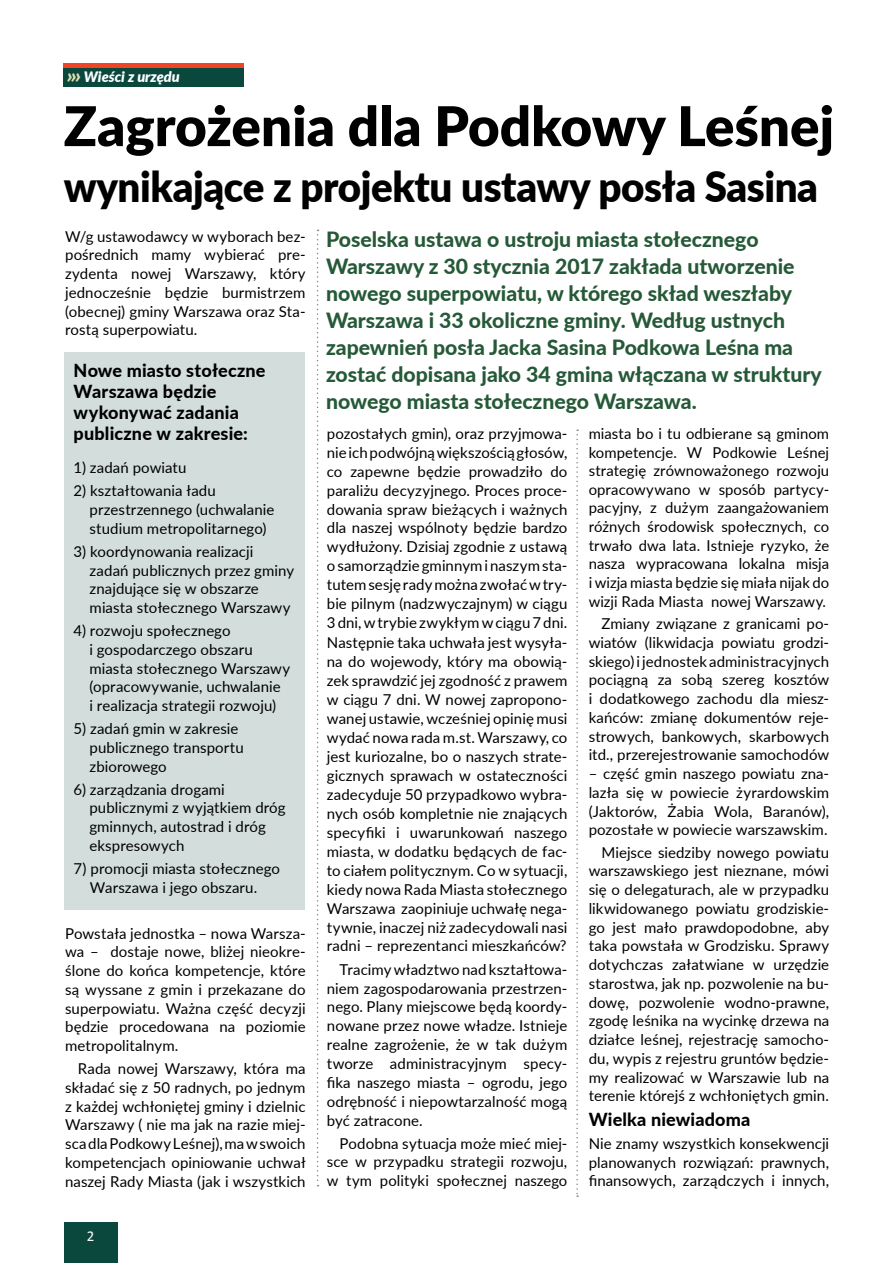
<style>
.page{position:relative;width:893px;height:1263px;background:#fff}
.page>*{position:absolute;margin:0;border:0;box-sizing:border-box;transform-origin:0 0}
.t1{font:900 54.75px "Lato";color:#000}
.t2{font:900 42px "Lato";letter-spacing:-.01em;color:#000;scale:.96 1}
.t3{font:800 21px/27px "Lato";color:#255937}
.t4{font:800 18px/21px "Lato";letter-spacing:.01em;color:#000}
.t5{font:15px/18.8px "Lato";letter-spacing:.005em;color:#000;text-align:justify}
.t6{font:15px "Calibri";color:#fff}
.t7{font:italic 900 14.4px "Lato";color:#fff}
.s1{font-size:20.4px;color:#e2deaf}
</style>
<div class="page">
<div style="left:64px;top:1222px;width:54px;height:41px;background:#0a483e"></div>
<div style="left:64px;top:353px;width:241px;height:557px;background:#d3dedc"></div>
<div style="left:64px;top:68px;width:180px;height:18px;background:#0a483e"></div>
<hr style="left:64px;top:64px;width:180px;height:4px;background:#ef4425">
<svg style="left:576px;top:429px;width:2px;height:768px"></svg>
<svg style="left:317px;top:230px;width:2px;height:956px"></svg>
<p class="t7" style="left:67px;top:66px;width:114px"><span class="s1">›››</span> Wieści z urzędu</p>
<h1 class="t1" style="left:64px;top:85px;width:772px">Zagrożenia dla Podkowy Leśnej</h1>
<h2 class="t2" style="left:64px;top:155px;width:787px">wynikające z projektu ustawy posła Sasina</h2>
<p class="t5" style="left:65px;top:226px;width:242px">W/g ustawodawcy w wyborach bez&shy;pośrednich mamy wybierać pre&shy;zydenta nowej Warszawy, który jednocześnie będzie burmistrzem (obecnej) gminy Warszawa oraz Sta&shy;rostą superpowiatu.</p>
<p class="t4" style="left:74px;top:359px;width:193px">Nowe miasto stołeczne<br>Warszawa będzie wykonywać zadania publiczne w zakresie:</p>
<p class="t5" style="left:74px;top:458px;width:114px">1) zadań powiatu</p>
<p class="t5" style="left:90px;top:481px;width:186px;text-align:left;text-indent:-16px">2) kształtowania ładu przestrzennego (uchwalanie studium metropolitarnego)</p>
<p class="t5" style="left:90px;top:541px;width:206px;text-align:left;text-indent:-16px">3) koordynowania realizacji zadań publicznych przez gminy znajdujące się w obszarze miasta stołecznego Warszawy</p>
<p class="t5" style="left:90px;top:620px;width:202px;text-align:left;text-indent:-16px">4) rozwoju społecznego<br>i gospodarczego obszaru miasta stołecznego Warszawy (opracowywanie, uchwalanie<br>i realizacja strategii rozwoju)</p>
<p class="t5" style="left:90px;top:718px;width:156px;text-align:left;text-indent:-16px">5) zadań gmin w zakresie publicznego transportu zbiorowego</p>
<p class="t5" style="left:89px;top:779px;width:198px;text-align:left;text-indent:-16px">6) zarządzania drogami publicznymi z wyjątkiem dróg gminnych, autostrad i dróg ekspresowych</p>
<p class="t5" style="left:74px;top:858px;width:208px;text-align:center">7) promocji miasta stołecznego<br>Warszawa i jego obszaru.</p>
<p class="t5" style="left:65px;top:923px;width:242px">Powstała jednostka – nowa Warsza&shy;wa – dostaje nowe, bliżej nieokre&shy;ślone do końca kompetencje, które są wyssane z gmin i przekazane do superpowiatu. Ważna część decyzji będzie procedowana na poziomie metropolitalnym.</p>
<p class="t5" style="left:65px;top:1058px;width:242px;text-indent:13px">Rada nowej Warszawy, która ma składać się z 50 radnych, po jednym z każdej wchłoniętej gminy i dzielnic Warszawy ( nie ma jak na razie miej&shy;sca dla Podkowy Leśnej), ma w swoich kompetencjach opiniowanie uchwał naszej Rady Miasta (jak i wszystkich</p>
<p class="t6" style="left:87px;top:1227px;width:9px">2</p>
<p class="t3" style="left:326px;top:224px;width:497px">Poselska ustawa o ustroju miasta stołecznego Warszawy z 30 stycznia 2017 zakłada utworzenie nowego superpowiatu, w którego skład weszłaby Warszawa i 33 okoliczne gminy. Według ustnych zapewnień posła Jacka Sasina Podkowa Leśna ma zostać dopisana jako 34 gmina włączana w struktury nowego miasta stołecznego Warszawa.</p>
<p class="t5" style="left:327px;top:423px;width:242px">pozostałych gmin), oraz przyjmowa&shy;nie ich podwójną większością głosów, co zapewne będzie prowadziło do paraliżu decyzyjnego. Proces proce&shy;dowania spraw bieżących i ważnych dla naszej wspólnoty będzie bardzo wydłużony. Dzisiaj zgodnie z ustawą osamorządzie gminnym i naszym sta&shy;tutem sesję rady można zwołać w try&shy;bie pilnym (nadzwyczajnym) w ciągu 3 dni, wtrybie zwykłym w ciągu 7 dni.<br>Następnie taka uchwała jest wysyła&shy;na do wojewody, który ma obowią&shy;zek sprawdzić jej zgodność z prawem w ciągu 7 dni. W nowej zapropono&shy;wanej ustawie, wcześniej opinię musi wydać nowa rada m.st. Warszawy, co jest kuriozalne, bo o naszych strate&shy;gicznych sprawach w ostateczności zadecyduje 50 przypadkowo wybra&shy;nych osób kompletnie nie znających specyfiki i uwarunkowań naszego miasta, w dodatku będących de fac&shy;to ciałem politycznym. Co w sytuacji, kiedy nowa Rada Miasta stołecznego Warszawa zaopiniuje uchwałę nega&shy;tywnie, inaczej niż zadecydowali nasi radni – reprezentanci mieszkańców?</p>
<p class="t5" style="left:327px;top:959px;width:242px;text-indent:13px">Tracimy władztwo nad kształtowa&shy;niem zagospodarowania przestrzen&shy;nego. Plany miejscowe będą koordy&shy;nowane przez nowe władze. Istnieje realne zagrożenie, że w tak dużym tworze administracyjnym specy&shy;fika naszego miasta – ogrodu, jego odrębność i niepowtarzalność mogą być zatracone.</p>
<p class="t5" style="left:327px;top:1133px;width:242px;text-indent:13px">Podobna sytuacja może mieć miej&shy;sce w przypadku strategii rozwoju, w tym polityki społecznej naszego</p>
<p class="t5" style="left:589px;top:424px;width:242px">miasta bo i tu odbierane są gminom kompetencje. W Podkowie Leśnej strategię zrównoważonego rozwoju opracowywano w sposób partycy&shy;pacyjny, z dużym zaangażowaniem różnych środowisk społecznych, co trwało dwa lata. Istnieje ryzyko, że nasza wypracowana lokalna misja i wizja miasta będzie się miała nijak do wizji Rada Miasta nowej Warszawy.</p>
<p class="t5" style="left:589px;top:614px;width:242px;text-indent:13px">Zmiany związane z granicami po&shy;wiatów (likwidacja powiatu grodzi&shy;skiego) i jednostek administracyjnych pociągną za sobą szereg kosztów i dodatkowego zachodu dla miesz&shy;kańców: zmianę dokumentów reje&shy;strowych, bankowych, skarbowych itd., przerejestrowanie samochodów</p>
<p class="t5" style="left:589px;top:764px;width:242px">– część gmin naszego powiatu zna&shy;lazła się w powiecie żyrardowskim (Jaktorów, Żabia Wola, Baranów), pozostałe w powiecie warszawskim.</p>
<p class="t5" style="left:589px;top:842px;width:242px;text-indent:13px">Miejsce siedziby nowego powiatu warszawskiego jest nieznane, mówi się o delegaturach, ale w przypadku likwidowanego powiatu grodziskie&shy;go jest mało prawdopodobne, aby taka powstała w Grodzisku. Sprawy dotychczas załatwiane w urzędzie starostwa, jak np. pozwolenie na bu&shy;dowę, pozwolenie wodno-prawne, zgodę leśnika na wycinkę drzewa na działce leśnej, rejestrację samocho&shy;du, wypis z rejestru gruntów będzie&shy;my realizować w Warszawie lub na terenie którejś z wchłoniętych gmin.</p>
<p class="t4" style="left:589px;top:1108px;width:163px">Wielka niewiadoma</p>
<p class="t5" style="left:589px;top:1133px;width:242px">Nie znamy wszystkich konsekwencji planowanych rozwiązań: prawnych, finansowych, zarządczych i innych,</p>
</div>
